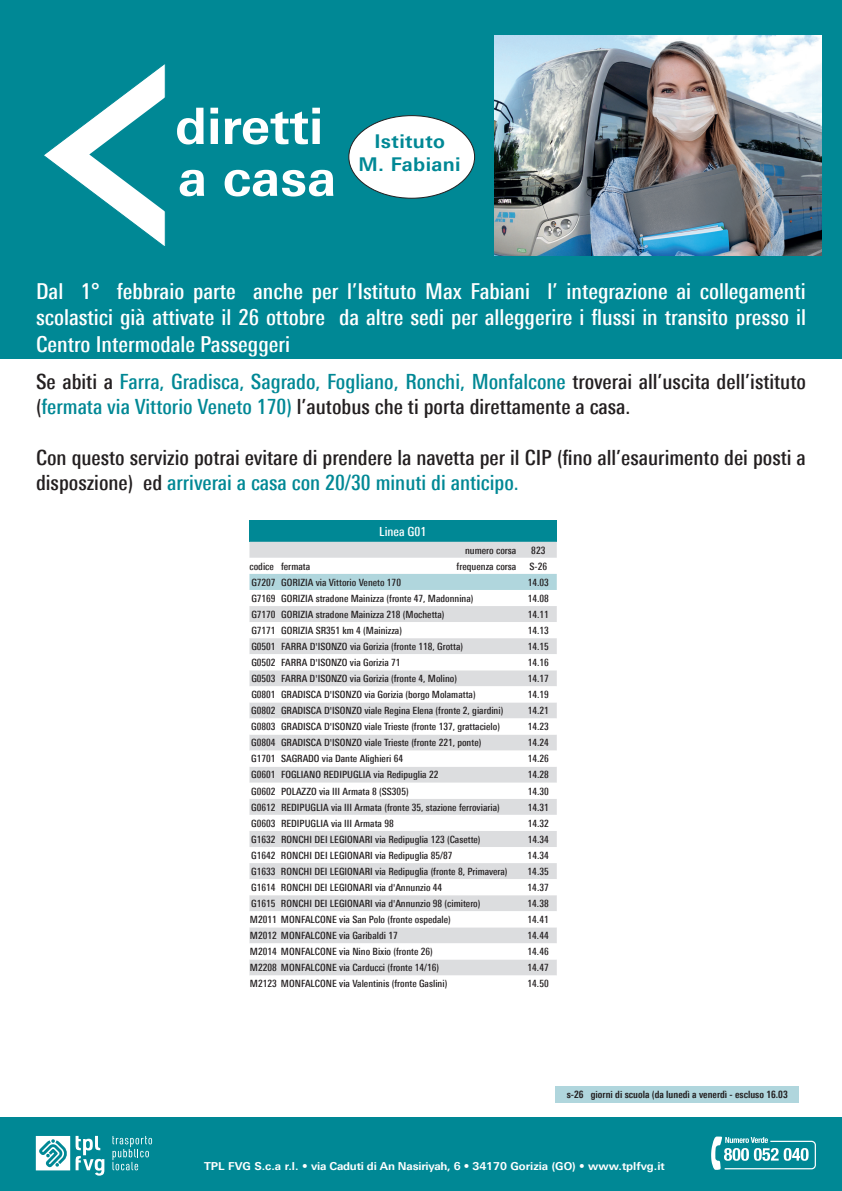
<style>
.page{position:relative;width:842px;height:1191px;background:#fff}
.page>*{position:absolute;margin:0;border:0;box-sizing:border-box;transform-origin:0 0}
.t1{font:700 50.2px/51.9px "Univers Next Pro";color:#fff}
.t2{font:500 condensed 22px/26.4px "Univers Next Pro";color:#fff;text-align:justify}
.t3{font:500 condensed 21px/25.2px "Univers Next Pro";color:#231f20}
.t4{font:700 19px/22.7px "Univers Next Pro";letter-spacing:.02em;color:#008895;text-align:center}
.t5{font:500 condensed 12.6px "Univers Next Pro";color:#fff}
.t6{font:700 11px "Univers Next Pro";color:#fff}
.t7{font:700 condensed 10.1px "Univers Next Pro";color:#231f20}
.t8{font:500 condensed 10.1px "Univers Next Pro";color:#231f20}
.t9{font:500 condensed 10px "Univers Next Pro";color:#231f20}
.s1{color:#008895}
</style>
<div class="page">
<div style="left:0;top:1117px;width:842px;height:74px;background:#008895"></div>
<div style="left:249px;top:520px;width:308px;height:22px;background:#008895"></div>
<div style="left:249px;top:542px;width:308px;height:16px;background:#dcdddf"></div>
<svg style="left:249px;top:606px;width:308px;height:370px"></svg>
<div style="left:249px;top:574px;width:308px;height:16px;background:#b0d6dd"></div>
<svg style="left:112px;top:1136px;width:40px;height:34px"></svg>
<svg style="left:76px;top:1135px;width:28px;height:40px"></svg>
<svg style="left:36px;top:1136px;width:34px;height:34px"></svg>
<svg style="left:711px;top:1136px;width:105px;height:33px"></svg>
<div style="left:556px;top:1086px;width:243px;height:16px;background:#b0d6dd"></div>
<div style="left:0;top:0;width:842px;height:358px;background:#008895"></div>
<img style="left:494px;top:35px;width:327px;height:221px">
<svg style="left:44px;top:64px;width:122px;height:182px"></svg>
<div style="left:349px;top:116px;width:126px;height:82px;background:#fff;border-radius:50%"></div>
<h1 class="t1" style="left:175px;top:100px;width:163px">diretti a casa</h1>
<h3 class="t4" style="left:359px;top:130px;width:104px">Istituto<br>M. Fabiani</h3>
<h2 class="t2" style="left:36px;top:278px;width:772px">Dal 1° febbraio parte anche per l’Istituto Max Fabiani l’ integrazione ai collegamenti scolastici già attivate il 26 ottobre da altre sedi per alleggerire i flussi in transito presso il Centro Intermodale Passeggeri</h2>
<h3 class="t3" style="left:36px;top:369px;width:771px">Se abiti a <span class="s1">Farra, Gradisca, Sagrado, Fogliano, Ronchi, Monfalcone</span> troverai all’uscita dell’istituto (<span class="s1">fermata via Vittorio Veneto 170)</span> l’autobus che ti porta direttamente a casa.</h3>
<h3 class="t3" style="left:36px;top:444px;width:771px">Con questo servizio potrai evitare di prendere la navetta per il CIP (fino all’esaurimento dei posti a disposzione) ed <span class="s1">arriverai a casa con 20/30 minuti di anticipo.</span></h3>
<p class="t5" style="left:379px;top:524px;width:49px">Linea G01</p>
<p class="t8" style="left:465px;top:544px;width:53px">numero corsa</p>
<p class="t8" style="left:531px;top:544px;width:16px">823</p>
<p class="t8" style="left:249px;top:560px;width:62px">codice fermata</p>
<p class="t8" style="left:457px;top:560px;width:61px">frequenza corsa</p>
<p class="t8" style="left:530px;top:560px;width:19px">S-26</p>
<p class="t9" style="left:251px;top:576px;width:151px">G7207 GORIZIA via Vittorio Veneto 170</p>
<p class="t9" style="left:528px;top:576px;width:23px">14.03</p>
<p class="t9" style="left:251px;top:592px;width:224px">G7169 GORIZIA stradone Mainizza (fronte 47, Madonnina)</p>
<p class="t9" style="left:528px;top:592px;width:23px">14.08</p>
<p class="t9" style="left:251px;top:608px;width:195px">G7170 GORIZIA stradone Mainizza 218 (Mochetta)</p>
<p class="t9" style="left:528px;top:608px;width:23px">14.11</p>
<p class="t9" style="left:251px;top:624px;width:152px">G7171 GORIZIA SR351 km 4 (Mainizza)</p>
<p class="t9" style="left:528px;top:624px;width:23px">14.13</p>
<p class="t9" style="left:251px;top:640px;width:213px">G0501 FARRA D'ISONZO via Gorizia (fronte 118, Grotta)</p>
<p class="t9" style="left:528px;top:640px;width:23px">14.15</p>
<p class="t9" style="left:251px;top:656px;width:151px">G0502 FARRA D'ISONZO via Gorizia 71</p>
<p class="t9" style="left:528px;top:656px;width:23px">14.16</p>
<p class="t9" style="left:251px;top:672px;width:207px">G0503 FARRA D'ISONZO via Gorizia (fronte 4, Molino)</p>
<p class="t9" style="left:528px;top:672px;width:23px">14.17</p>
<p class="t9" style="left:251px;top:688px;width:226px">G0801 GRADISCA D'ISONZO via Gorizia (borgo Molamatta)</p>
<p class="t9" style="left:528px;top:688px;width:23px">14.19</p>
<p class="t9" style="left:251px;top:705px;width:253px">G0802 GRADISCA D'ISONZO viale Regina Elena (fronte 2, giardini)</p>
<p class="t9" style="left:528px;top:705px;width:23px">14.21</p>
<p class="t9" style="left:251px;top:721px;width:250px">G0803 GRADISCA D'ISONZO viale Trieste (fronte 137, grattacielo)</p>
<p class="t9" style="left:528px;top:721px;width:23px">14.23</p>
<p class="t9" style="left:251px;top:737px;width:232px">G0804 GRADISCA D'ISONZO viale Trieste (fronte 221, ponte)</p>
<p class="t9" style="left:528px;top:737px;width:23px">14.24</p>
<p class="t9" style="left:251px;top:753px;width:153px">G1701 SAGRADO via Dante Alighieri 64</p>
<p class="t9" style="left:528px;top:753px;width:23px">14.26</p>
<p class="t9" style="left:251px;top:769px;width:189px">G0601 FOGLIANO REDIPUGLIA via Redipuglia 22</p>
<p class="t9" style="left:528px;top:769px;width:23px">14.28</p>
<p class="t9" style="left:251px;top:785px;width:159px">G0602 POLAZZO via III Armata 8 (SS305)</p>
<p class="t9" style="left:528px;top:785px;width:23px">14.30</p>
<p class="t9" style="left:251px;top:801px;width:250px">G0612 REDIPUGLIA via III Armata (fronte 35, stazione ferroviaria)</p>
<p class="t9" style="left:528px;top:801px;width:23px">14.31</p>
<p class="t9" style="left:251px;top:817px;width:144px">G0603 REDIPUGLIA via III Armata 98</p>
<p class="t9" style="left:528px;top:817px;width:23px">14.32</p>
<p class="t9" style="left:251px;top:833px;width:231px">G1632 RONCHI DEI LEGIONARI via Redipuglia 123 (Casette)</p>
<p class="t9" style="left:528px;top:833px;width:23px">14.34</p>
<p class="t9" style="left:251px;top:849px;width:203px">G1642 RONCHI DEI LEGIONARI via Redipuglia 85/87</p>
<p class="t9" style="left:528px;top:849px;width:23px">14.34</p>
<p class="t9" style="left:251px;top:865px;width:258px">G1633 RONCHI DEI LEGIONARI via Redipuglia (fronte 8, Primavera)</p>
<p class="t9" style="left:528px;top:865px;width:23px">14.35</p>
<p class="t9" style="left:251px;top:881px;width:193px">G1614 RONCHI DEI LEGIONARI via d'Annunzio 44</p>
<p class="t9" style="left:528px;top:881px;width:23px">14.37</p>
<p class="t9" style="left:251px;top:897px;width:231px">G1615 RONCHI DEI LEGIONARI via d'Annunzio 98 (cimitero)</p>
<p class="t9" style="left:528px;top:897px;width:23px">14.38</p>
<p class="t9" style="left:250px;top:913px;width:202px">M2011 MONFALCONE via San Polo (fronte ospedale)</p>
<p class="t9" style="left:528px;top:913px;width:23px">14.41</p>
<p class="t9" style="left:250px;top:929px;width:149px">M2012 MONFALCONE via Garibaldi 17</p>
<p class="t9" style="left:528px;top:929px;width:23px">14.44</p>
<p class="t9" style="left:250px;top:945px;width:184px">M2014 MONFALCONE via Nino Bixio (fronte 26)</p>
<p class="t9" style="left:528px;top:945px;width:23px">14.46</p>
<p class="t9" style="left:250px;top:961px;width:191px">M2208 MONFALCONE via Carducci (fronte 14/16)</p>
<p class="t9" style="left:528px;top:961px;width:23px">14.47</p>
<p class="t9" style="left:250px;top:978px;width:199px">M2123 MONFALCONE via Valentinis (fronte Gaslini)</p>
<p class="t9" style="left:528px;top:978px;width:23px">14.50</p>
<p class="t7" style="left:567px;top:1088px;width:223px">s-26 giorni di scuola (da lunedì a venerdì - escluso 16.03</p>
<p class="t6" style="left:204px;top:1159px;width:462px">TPL FVG S.c.a r.l. • via Caduti di An Nasiriyah, 6 • 34170 Gorizia (GO) • www.tplfvg.it</p>
</div>
